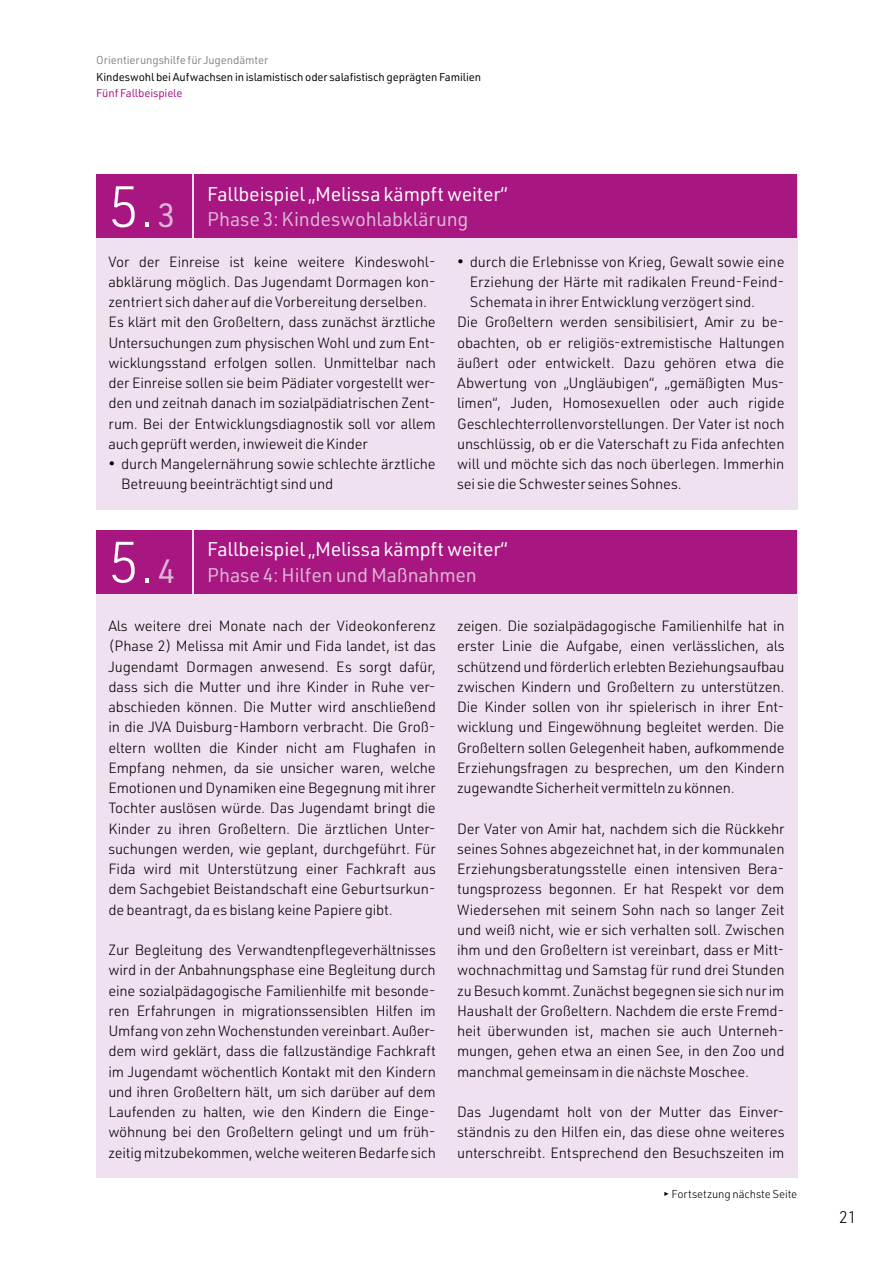
<style>
.page{position:relative;width:893px;height:1263px;background:#fff}
.page>*{position:absolute;margin:0;border:0;box-sizing:border-box;transform-origin:0 0}
.t1{font:300 57px "URWDIN";color:#fff}
.t2{font:19.5px "URWDIN";letter-spacing:-.01em;color:#fff}
.t3{font:19.5px "URWDIN";letter-spacing:-.01em;color:#ddb7d7}
.t4{font:300 16.5px "URWDIN";color:#000}
.t5{font:300 14.55px/20.2px "URWDIN";letter-spacing:-.01em;color:#000;text-align:justify}
.t6{font:11.25px "URWDIN";letter-spacing:-.01em;color:#000}
.t7{font:11.25px "URWDIN";letter-spacing:-.01em;color:#878787}
.t8{font:300 11.25px "URWDIN";letter-spacing:-.01em;color:#000}
.t9{font:11.25px "URWDIN";letter-spacing:-.01em;color:#a71681}
.s1{font-weight:400;font-size:33px;color:#ddb7d7}
.s2{font-size:12.75px}
</style>
<div class="page">
<div style="left:96px;top:174px;width:701px;height:336px;background:#f0e1f0"></div>
<div style="left:96px;top:530px;width:701px;height:648px;background:#f0e1f0"></div>
<div style="left:96px;top:530px;width:95px;height:64px;background:#a71681"></div>
<div style="left:195px;top:530px;width:602px;height:64px;background:#a71681"></div>
<div style="left:96px;top:174px;width:95px;height:64px;background:#a71681"></div>
<div style="left:195px;top:174px;width:602px;height:64px;background:#a71681"></div>
<p class="t7" style="left:96px;top:53px;width:174px">Orientierungshilfe für Jugendämter</p>
<p class="t6" style="left:96px;top:69px;width:386px">Kindeswohl bei Aufwachsen in islamistisch oder salafistisch geprägten Familien</p>
<p class="t9" style="left:96px;top:86px;width:88px">Fünf Fallbeispiele</p>
<h1 class="t1" style="left:108px;top:170px;width:68px">5.<span class="s1">3</span></h1>
<h2 class="t2" style="left:207px;top:181px;width:302px">Fallbeispiel „Melissa kämpft weiter“</h2>
<h2 class="t3" style="left:207px;top:206px;width:263px">Phase 3: Kindeswohlabklärung</h2>
<p class="t5" style="left:108px;top:251px;width:329px;text-align:left">Vor der Einreise ist keine weitere Kindeswohl&shy;abklärung möglich. Das Jugendamt Dormagen kon&shy;zentriert sich daher auf die Vorbereitung derselben.<br>Es klärt mit den Großeltern, dass zunächst ärztliche Untersuchungen zum physischen Wohl und zum Ent&shy;wicklungsstand erfolgen sollen. Unmittelbar nach der Einreise sollen sie beim Pädiater vorgestellt wer&shy;den und zeitnah danach im sozialpädiatrischen Zent&shy;rum. Bei der Entwicklungsdiagnostik soll vor allem auch geprüft werden, inwieweit die Kinder</p>
<p class="t5" style="left:121px;top:453px;width:316px;text-indent:-13px"><span class="s2">•</span> durch Mangelernährung sowie schlechte ärztliche<br>Betreuung beeinträchtigt sind und</p>
<p class="t5" style="left:457px;top:251px;width:329px"><span class="s2">•</span> durch die Erlebnisse von Krieg, Gewalt sowie eine</p>
<p class="t5" style="left:470px;top:271px;width:313px">Erziehung der Härte mit radikalen Freund- Feind-</p>
<p class="t5" style="left:470px;top:291px;width:287px">Schemata in ihrer Entwicklung verzögert sind.</p>
<p class="t5" style="left:457px;top:312px;width:329px">Die Großeltern werden sensibilisiert, Amir zu be-</p>
<p class="t5" style="left:457px;top:332px;width:329px">obachten, ob er religiös- extremistische Haltungen</p>
<p class="t5" style="left:457px;top:352px;width:329px">äußert oder entwickelt. Dazu gehören etwa die</p>
<p class="t5" style="left:457px;top:372px;width:329px">Abwertung von „Ungläubigen“, „gemäßigten Mus-</p>
<p class="t5" style="left:457px;top:393px;width:329px">limen“, Juden, Homosexuellen oder auch rigide</p>
<p class="t5" style="left:457px;top:413px;width:329px">Geschlechterrollenvorstellungen. Der Vater ist noch</p>
<p class="t5" style="left:457px;top:433px;width:329px">unschlüssig, ob er die Vaterschaft zu Fida anfechten</p>
<p class="t5" style="left:457px;top:453px;width:329px">will und möchte sich das noch überlegen. Immerhin</p>
<p class="t5" style="left:457px;top:474px;width:226px">sei sie die Schwester seines Sohnes.</p>
<h1 class="t1" style="left:108px;top:525px;width:68px">5.<span class="s1">4</span></h1>
<h2 class="t2" style="left:207px;top:536px;width:302px">Fallbeispiel „Melissa kämpft weiter“</h2>
<h2 class="t3" style="left:207px;top:562px;width:271px">Phase 4: Hilfen und Maßnahmen</h2>
<p class="t5" style="left:108px;top:615px;width:329px">Als weitere drei Monate nach der Videokonferenz (Phase 2) Melissa mit Amir und Fida landet, ist das Jugendamt Dormagen anwesend. Es sorgt dafür, dass sich die Mutter und ihre Kinder in Ruhe ver&shy;abschieden können. Die Mutter wird anschließend in die JVA Duisburg- Hamborn verbracht. Die Groß&shy;eltern wollten die Kinder nicht am Flughafen in Empfang nehmen, da sie unsicher waren, welche Emotionen und Dynamiken eine Begegnung mit ihrer Tochter auslösen würde. Das Jugendamt bringt die Kinder zu ihren Großeltern. Die ärztlichen Unter&shy;suchungen werden, wie geplant, durchgeführt. Für Fida wird mit Unterstützung einer Fachkraft aus dem Sachgebiet Beistandschaft eine Geburtsurkun&shy;de beantragt, da es bislang keine Papiere gibt.</p>
<p class="t5" style="left:108px;top:939px;width:329px">Zur Begleitung des Verwandtenpflegeverhältnisses wird in der Anbahnungsphase eine Begleitung durch eine sozialpädagogische Familienhilfe mit besonde&shy;ren Erfahrungen in migrationssensiblen Hilfen im Umfang von zehn Wochenstunden vereinbart. Außer&shy;dem wird geklärt, dass die fallzuständige Fachkraft im Jugendamt wöchentlich Kontakt mit den Kindern und ihren Großeltern hält, um sich darüber auf dem Laufenden zu halten, wie den Kindern die Einge&shy;wöhnung bei den Großeltern gelingt und um früh&shy;zeitig mitzubekommen, welche weiteren Bedarfe sich</p>
<p class="t5" style="left:457px;top:615px;width:329px">zeigen. Die sozialpädagogische Familienhilfe hat in erster Linie die Aufgabe, einen verlässlichen, als schützend und förderlich erlebten Beziehungsaufbau zwischen Kindern und Großeltern zu unterstützen.<br>Die Kinder sollen von ihr spielerisch in ihrer Ent&shy;wicklung und Eingewöhnung begleitet werden. Die Großeltern sollen Gelegenheit haben, aufkommende Erziehungsfragen zu besprechen, um den Kindern zugewandte Sicherheit vermitteln zu können.</p>
<p class="t5" style="left:457px;top:818px;width:329px">Der Vater von Amir hat, nachdem sich die Rückkehr seines Sohnes abgezeichnet hat, in der kommunalen Erziehungsberatungsstelle einen intensiven Bera&shy;tungsprozess begonnen. Er hat Respekt vor dem Wiedersehen mit seinem Sohn nach so langer Zeit und weiß nicht, wie er sich verhalten soll. Zwischen ihm und den Großeltern ist vereinbart, dass er Mitt&shy;wochnachmittag und Samstag für rund drei Stunden zu Besuch kommt. Zunächst begegnen sie sich nur im Haushalt der Großeltern. Nachdem die erste Fremd&shy;heit überwunden ist, machen sie auch Unterneh&shy;mungen, gehen etwa an einen See, in den Zoo und manchmal gemeinsam in die nächste Moschee.</p>
<p class="t5" style="left:457px;top:1101px;width:329px">Das Jugendamt holt von der Mutter das Einver&shy;ständnis zu den Hilfen ein, das diese ohne weiteres unterschreibt. Entsprechend den Besuchszeiten im</p>
<p class="t8" style="left:663px;top:1187px;width:136px">▸ Fortsetzung nächste Seite</p>
<p class="t4" style="left:839px;top:1206px;width:19px">21</p>
</div>
